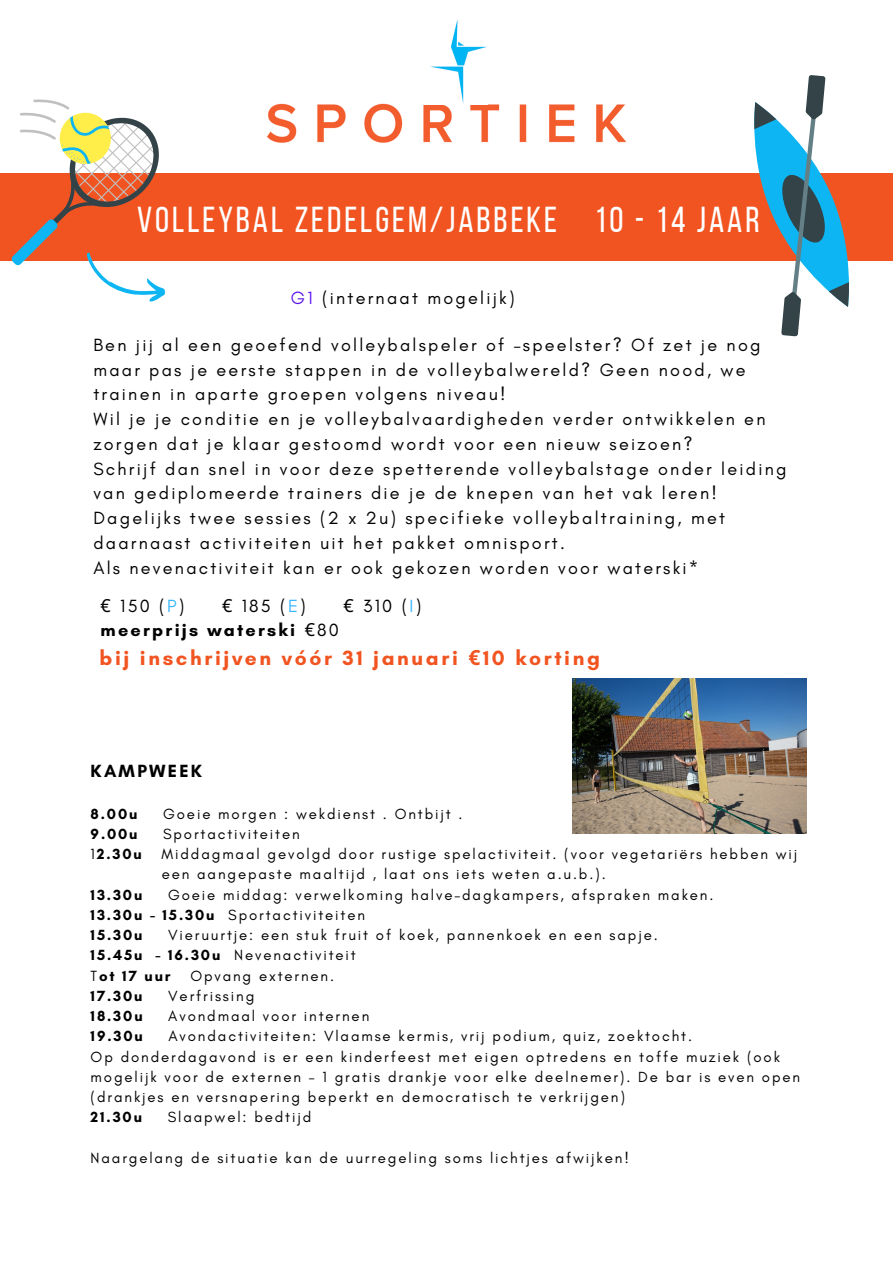
<style>
.page{position:relative;width:893px;height:1264px;background:#fff}
.page>*{position:absolute;margin:0;border:0;box-sizing:border-box;transform-origin:0 0}
.t1{font:36px "Bebas Neue";letter-spacing:.08em;color:#fff}
.t2{font:700 21px "Glacial Indifference";letter-spacing:.125em;color:#f15420}
.t3{font:18px/24.8px "Glacial Indifference";letter-spacing:.125em;color:#000}
.t4{font:700 18px "Glacial Indifference";letter-spacing:.125em;color:#000}
.t5{font:15px/20.2px "Glacial Indifference";letter-spacing:.125em;color:#000}
.t6{font:700 15px "Glacial Indifference";letter-spacing:.125em;color:#000}
.s1{color:#5e17eb}
.s2{font-family:"Noto Sans"}
.s3{color:#38b6ff}
.s4{font-family:"Noto Sans";font-weight:400}
.s5{font-weight:400}
.s6{font-weight:700}
</style>
<div class="page">
<img style="left:267px;top:103px;width:359px;height:40px">
<img style="left:422px;top:19px;width:65px;height:86px">
<div style="left:0;top:173px;width:892px;height:88px;background:#f15420"></div>
<svg style="left:754px;top:75px;width:95px;height:262px"></svg>
<svg style="left:11px;top:99px;width:154px;height:203px"></svg>
<img style="left:572px;top:678px;width:234px;height:155px">
<p class="t1" style="left:137px;top:204px;width:623px">VOLLEYBAL ZEDELGEM/JABBEKE 10 - 14 JAAR</p>
<p class="t3" style="left:291px;top:285px;width:225px"><span class="s1">G1</span> (internaat mogelijk)</p>
<p class="t3" style="left:93px;top:332px;width:668px">Ben jij al een geoefend volleybalspeler of –speelster? Of zet je nog maar pas je eerste stappen in de volleybalwereld? Geen nood, we trainen in aparte groepen volgens niveau!</p>
<p class="t3" style="left:93px;top:406px;width:673px">Wil je je conditie en je volleybalvaardigheden verder ontwikkelen en zorgen dat je klaar gestoomd wordt voor een nieuw seizoen?</p>
<p class="t3" style="left:93px;top:456px;width:694px">Schrijf dan snel in voor deze spetterende volleybalstage onder leiding van gediplomeerde trainers die je de knepen van het vak leren!</p>
<p class="t3" style="left:93px;top:505px;width:633px">Dagelijks twee sessies (2 x 2u) specifieke volleybaltraining, met daarnaast activiteiten uit het pakket omnisport.</p>
<p class="t3" style="left:93px;top:555px;width:606px">Als nevenactiviteit kan er ook gekozen worden voor waterski*</p>
<p class="t3" style="left:101px;top:593px;width:85px"><span class="s2">€</span> 150 (<span class="s3">P</span>)</p>
<p class="t3" style="left:222px;top:593px;width:85px"><span class="s2">€</span> 185 (<span class="s3">E</span>)</p>
<p class="t3" style="left:343px;top:593px;width:79px"><span class="s2">€</span> 310 (<span class="s3">I</span>)</p>
<p class="t4" style="left:101px;top:619px;width:240px">meerprijs waterski <span class="s4">€</span><span class="s5">80</span></p>
<p class="t2" style="left:99px;top:645px;width:502px">bij inschrijven vóór 31 januari <span class="s2">€</span>10 korting</p>
<p class="t4" style="left:91px;top:760px;width:113px">KAMPWEEK</p>
<p class="t6" style="left:91px;top:804px;width:48px">8.00u</p>
<p class="t5" style="left:163px;top:803px;width:301px">Goeie morgen : wekdienst . Ontbijt .</p>
<p class="t6" style="left:91px;top:824px;width:49px">9.00u</p>
<p class="t5" style="left:163px;top:823px;width:138px">Sportactiviteiten</p>
<p class="t6" style="left:91px;top:845px;width:53px"><span class="s5">1</span>2.30u</p>
<p class="t5" style="left:162px;top:843px;width:637px">Middagmaal gevolgd door rustige spelactiviteit. (voor vegetariërs hebben wij</p>
<p class="t5" style="left:162px;top:864px;width:445px">een aangepaste maaltijd , laat ons iets weten a.u.b.).</p>
<p class="t6" style="left:91px;top:885px;width:53px">13.30u</p>
<p class="t5" style="left:168px;top:884px;width:546px">Goeie middag: verwelkoming halve–dagkampers, afspraken maken.</p>
<p class="t5" style="left:91px;top:904px;width:276px"><span class="s6">13.30u - 15.30u</span> Sportactiviteiten</p>
<p class="t6" style="left:91px;top:926px;width:53px">15.30u</p>
<p class="t5" style="left:168px;top:924px;width:491px">Vieruurtje: een stuk fruit of koek, pannenkoek en een sapje.</p>
<p class="t5" style="left:91px;top:945px;width:267px"><span class="s6">15.45u - 16.30u</span> Nevenactiviteit</p>
<p class="t6" style="left:91px;top:966px;width:81px"><span class="s5">T</span>ot 17 uur</p>
<p class="t5" style="left:190px;top:965px;width:145px">Opvang externen.</p>
<p class="t6" style="left:91px;top:986px;width:53px">17.30u</p>
<p class="t5" style="left:168px;top:985px;width:88px">Verfrissing</p>
<p class="t6" style="left:91px;top:1006px;width:54px">18.30u</p>
<p class="t5" style="left:168px;top:1005px;width:202px">Avondmaal voor internen</p>
<p class="t6" style="left:91px;top:1027px;width:54px">19.30u</p>
<p class="t5" style="left:168px;top:1026px;width:525px">Avondactiviteiten: Vlaamse kermis, vrij podium, quiz, zoektocht.</p>
<p class="t5" style="left:91px;top:1046px;width:711px">Op donderdagavond is er een kinderfeest met eigen optredens en toffe muziek (ook mogelijk voor de externen – 1 gratis drankje voor elke deelnemer). De bar is even open (drankjes en versnapering beperkt en democratisch te verkrijgen)</p>
<p class="t6" style="left:91px;top:1108px;width:53px">21.30u</p>
<p class="t5" style="left:168px;top:1106px;width:145px">Slaapwel: bedtijd</p>
<p class="t5" style="left:91px;top:1147px;width:539px">Naargelang de situatie kan de uurregeling soms lichtjes afwijken!</p>
</div>
